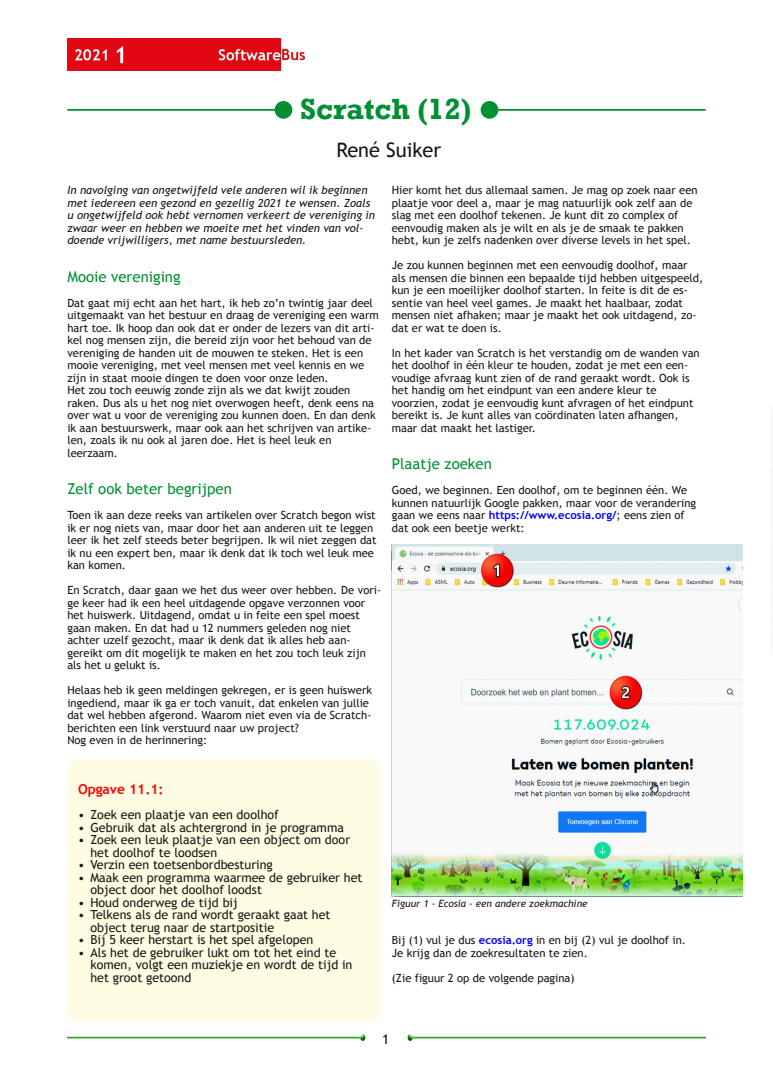
<style>
.page{position:relative;width:773px;height:1081px;background:#fff}
.page>*{position:absolute;margin:0;border:0;box-sizing:border-box;transform-origin:0 0}
.t1{font:700 30px "Rockwell";color:#008f33}
.t2{font:20px "Trebuchet MS";color:#181615}
.t3{font:15px "Trebuchet MS";color:#008f33}
.t4{font:700 13.75px "Trebuchet MS";color:#f00}
.t5{font:13.75px "Trebuchet MS";color:#181615}
.t6{font:12.5px/12.5px "Trebuchet MS";color:#181615}
.t7{font:11.25px/12.5px "Trebuchet MS";color:#181615}
.t8{font:italic 11.25px/12.5px "Trebuchet MS";color:#181615}
.t9{font:italic 10px "Trebuchet MS";color:#181615}
.s1{font-weight:700;color:#00f}
</style>
<div class="page">
<img style="left:67px;top:39px;width:237px;height:32px">
<img style="left:67px;top:1035px;width:299px;height:5px">
<img style="left:407px;top:1035px;width:298px;height:5px">
<hr style="left:489px;top:109px;width:216px;height:2px;background:#008f33">
<div style="left:480px;top:101px;width:18px;height:18px;background:#008f33;border-radius:50%"></div>
<hr style="left:67px;top:109px;width:216px;height:2px;background:#008f33">
<div style="left:274px;top:101px;width:18px;height:18px;background:#008f33;border-radius:50%"></div>
<div style="left:67px;top:759px;width:314px;height:261px;background:#fffce4;border-radius:11px"></div>
<img style="left:392px;top:545px;width:350px;height:351px">
<h1 class="t1" style="left:300px;top:91px;width:172px">Scratch (12)</h1>
<h2 class="t2" style="left:336px;top:138px;width:106px">René Suiker</h2>
<p class="t8" style="left:67px;top:184px;width:309px">In navolging van ongetwijfeld vele anderen wil ik beginnen met iedereen een gezond en gezellig 2021 te wensen. Zoals u ongetwijfeld ook hebt vernomen verkeert de vereniging in zwaar weer en hebben we moeite met het vinden van vol‐ doende vrijwilligers, met name bestuursleden.</p>
<h3 class="t3" style="left:67px;top:268px;width:115px">Mooie vereniging</h3>
<p class="t7" style="left:67px;top:296px;width:313px">Dat gaat mij echt aan het hart, ik heb zo’n twintig jaar deel uitgemaakt van het bestuur en draag de vereniging een warm hart toe. Ik hoop dan ook dat er onder de lezers van dit arti‐ kel nog mensen zijn, die bereid zijn voor het behoud van de vereniging de handen uit de mouwen te steken. Het is een mooie vereniging, met veel mensen met veel kennis en we zijn in staat mooie dingen te doen voor onze leden.<br>Het zou toch eeuwig zonde zijn als we dat kwijt zouden raken. Dus als u het nog niet overwogen heeft, denk eens na over wat u voor de vereniging zou kunnen doen. En dan denk ik aan bestuurswerk, maar ook aan het schrijven van artike‐ len, zoals ik nu ook al jaren doe. Het is heel leuk en leerzaam.</p>
<h3 class="t3" style="left:67px;top:480px;width:166px">Zelf ook beter begrijpen</h3>
<p class="t7" style="left:67px;top:509px;width:311px">Toen ik aan deze reeks van artikelen over Scratch begon wist ik er nog niets van, maar door het aan anderen uit te leggen leer ik het zelf steeds beter begrijpen. Ik wil niet zeggen dat ik nu een expert ben, maar ik denk dat ik toch wel leuk mee kan komen.</p>
<p class="t7" style="left:67px;top:584px;width:315px">En Scratch, daar gaan we het dus weer over hebben. De vori‐ ge keer had ik een heel uitdagende opgave verzonnen voor het huiswerk. Uitdagend, omdat u in feite een spel moest gaan maken. En dat had u 12 nummers geleden nog niet achter uzelf gezocht, maar ik denk dat ik alles heb aan‐ gereikt om dit mogelijk te maken en het zou toch leuk zijn als het u gelukt is.</p>
<p class="t7" style="left:67px;top:684px;width:306px">Helaas heb ik geen meldingen gekregen, er is geen huiswerk ingediend, maar ik ga er toch vanuit, dat enkelen van jullie dat wel hebben afgerond. Waarom niet even via de Scratch‐ berichten een link verstuurd naar uw project?<br>Nog even in de herinnering:</p>
<p class="t7" style="left:392px;top:184px;width:307px">Hier komt het dus allemaal samen. Je mag op zoek naar een plaatje voor deel a, maar je mag natuurlijk ook zelf aan de slag met een doolhof tekenen. Je kunt dit zo complex of eenvoudig maken als je wilt en als je de smaak te pakken hebt, kun je zelfs nadenken over diverse levels in het spel.</p>
<p class="t7" style="left:392px;top:259px;width:313px">Je zou kunnen beginnen met een eenvoudig doolhof, maar als mensen die binnen een bepaalde tijd hebben uitgespeeld, kun je een moeilijker doolhof starten. In feite is dit de es‐ sentie van heel veel games. Je maakt het haalbaar, zodat mensen niet afhaken; maar je maakt het ook uitdagend, zo‐ dat er wat te doen is.</p>
<p class="t7" style="left:392px;top:346px;width:309px">In het kader van Scratch is het verstandig om de wanden van het doolhof in één kleur te houden, zodat je met een een‐ voudige afvraag kunt zien of de rand geraakt wordt. Ook is het handig om het eindpunt van een andere kleur te voorzien, zodat je eenvoudig kunt afvragen of het eindpunt bereikt is. Je kunt alles van coördinaten laten afhangen, maar dat maakt het lastiger.</p>
<h3 class="t3" style="left:392px;top:455px;width:101px">Plaatje zoeken</h3>
<p class="t7" style="left:392px;top:484px;width:306px">Goed, we beginnen. Een doolhof, om te beginnen één. We kunnen natuurlijk Google pakken, maar voor de verandering gaan we eens naar <span class="s1">https://www.ecosia.org/</span>; eens zien of dat ook een beetje werkt:</p>
<p class="t4" style="left:78px;top:781px;width:87px">Opgave 11.1:</p>
<p class="t6" style="left:78px;top:808px;width:202px">• Zoek een plaatje van een doolhof</p>
<p class="t6" style="left:78px;top:821px;width:267px">• Gebruik dat als achtergrond in je programma</p>
<p class="t6" style="left:90px;top:833px;width:261px;text-indent:-12px">• Zoek een leuk plaatje van een object om door het doolhof te loodsen</p>
<p class="t6" style="left:78px;top:858px;width:196px">• Verzin een toetsenbordbesturing</p>
<p class="t6" style="left:90px;top:871px;width:273px;text-indent:-12px">• Maak een programma waarmee de gebruiker het object door het doolhof loodst</p>
<p class="t6" style="left:78px;top:896px;width:161px">• Houd onderweg de tijd bij</p>
<p class="t6" style="left:90px;top:908px;width:241px;text-indent:-12px">• Telkens als de rand wordt geraakt gaat het object terug naar de startpositie</p>
<p class="t6" style="left:78px;top:933px;width:237px">• Bij 5 keer herstart is het spel afgelopen</p>
<p class="t6" style="left:90px;top:946px;width:263px;text-indent:-12px">• Als het de gebruiker lukt om tot het eind te komen, volgt een muziekje en wordt de tijd in het groot getoond</p>
<p class="t9" style="left:392px;top:897px;width:197px">Figuur 1 ‐ Ecosia ‐ een andere zoekmachine</p>
<p class="t7" style="left:392px;top:934px;width:295px">Bij (1) vul je dus <span class="s1">ecosia.org</span> in en bij (2) vul je doolhof in.<br>Je krijg dan de zoekresultaten te zien.</p>
<p class="t7" style="left:392px;top:971px;width:184px">(Zie figuur 2 op de volgende pagina)</p>
<p class="t5" style="left:382px;top:1031px;width:9px">1</p>
</div>
